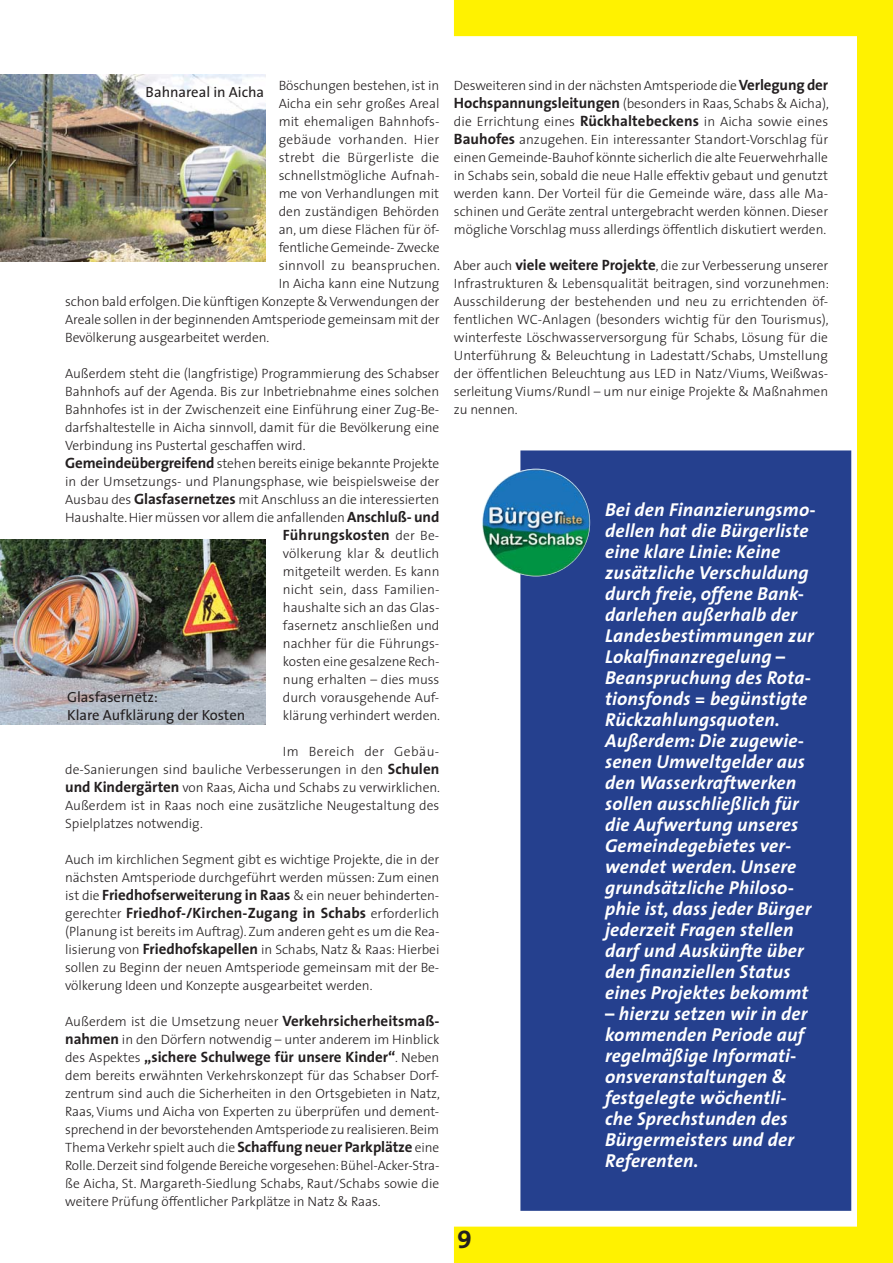
<style>
.page{position:relative;width:893px;height:1263px;background:#fff}
.page>*{position:absolute;margin:0;border:0;box-sizing:border-box;transform-origin:0 0}
.t1{font:25.5px "The Sans Bold Caps";color:#231f20}
.t2{font:italic 700 18.75px/21px "The Sans";letter-spacing:.01em;color:#fff}
.t3{font:700 15px "The Sans";letter-spacing:.005em;color:#231f20}
.t4{font:14.7px/18px "The Sans";color:#231f20}
.t5{font:300 13.5px/18px "The Sans";letter-spacing:-.005em;color:#231f20;text-align:justify}
.t6{font:300 13.5px "The Sans";letter-spacing:.02em;color:#231f20}
.t7{font:300 13.5px "The Sans";letter-spacing:.015em;color:#231f20}
.s1{font-weight:700;font-size:15px}
.s2{font-weight:300;font-size:13.5px}
</style>
<div class="page">
<div style="left:454px;top:0;width:439px;height:36px;background:#fff200"></div>
<div style="left:454px;top:1226px;width:439px;height:37px;background:#fff200"></div>
<div style="left:857px;top:35px;width:36px;height:1228px;background:#fff200"></div>
<img style="left:0;top:540px;width:266px;height:184px">
<img style="left:0;top:75px;width:266px;height:186px">
<div style="left:538px;top:468px;width:295px;height:725px;background:#25408e"></div>
<div style="left:520px;top:450px;width:331px;height:761px;border:36px solid #25408e"></div>
<img style="left:482px;top:469px;width:108px;height:107px;border-radius:50%">
<p class="t5" style="left:279px;top:78px;width:162px">Böschungen bestehen, ist in</p>
<p class="t5" style="left:279px;top:96px;width:162px">Aicha ein sehr großes Areal</p>
<p class="t5" style="left:279px;top:114px;width:162px">mit ehemaligen Bahnhofs-</p>
<p class="t6" style="left:279px;top:134px;width:162px">gebäude vorhanden. Hier</p>
<p class="t6" style="left:279px;top:152px;width:162px">strebt die Bürgerliste die</p>
<p class="t5" style="left:279px;top:168px;width:162px">schnellstmögliche Aufnah-</p>
<p class="t5" style="left:279px;top:186px;width:162px">me von Verhandlungen mit</p>
<p class="t5" style="left:279px;top:204px;width:162px">den zuständigen Behörden</p>
<p class="t5" style="left:279px;top:222px;width:162px">an, um diese Flächen für öf-</p>
<p class="t5" style="left:279px;top:240px;width:162px">fentliche Gemeinde- Zwecke</p>
<p class="t7" style="left:279px;top:260px;width:163px">sinnvoll zu beanspruchen.</p>
<p class="t5" style="left:279px;top:276px;width:162px">In Aicha kann eine Nutzung</p>
<p class="t5" style="left:65px;top:294px;width:376px">schon bald erfolgen. Die künftigen Konzepte &amp; Verwendungen der</p>
<p class="t5" style="left:65px;top:312px;width:376px">Areale sollen in der beginnenden Amtsperiode gemeinsam mit der</p>
<p class="t5" style="left:65px;top:330px;width:206px">Bevölkerung ausgearbeitet werden.</p>
<p class="t5" style="left:65px;top:366px;width:376px;text-align:left">Außerdem steht die (langfristige) Programmierung des Schabser Bahnhofs auf der Agenda. Bis zur Inbetriebnahme eines solchen Bahnhofes ist in der Zwischenzeit eine Einführung einer Zug-Be&shy;darfshaltestelle in Aicha sinnvoll, damit für die Bevölkerung eine Verbindung ins Pustertal geschaffen wird.<br><span class="s1">Gemeindeübergreifend</span> stehen bereits einige bekannte Projekte in der Umsetzungs- und Planungsphase, wie beispielsweise der Ausbau des <span class="s1">Glasfasernetzes</span> mit Anschluss an die interessierten Haushalte. Hier müssen vor allem die anfallenden <span class="s1">Anschluß- und</span></p>
<p class="t3" style="left:283px;top:527px;width:158px">Führungskosten <span class="s2">der Be-</span></p>
<p class="t5" style="left:283px;top:546px;width:159px">völkerung klar &amp; deutlich mitgeteilt werden. Es kann nicht sein, dass Familien&shy;haushalte sich an das Glas&shy;fasernetz anschließen und nachher für die Führungs&shy;kosten eine gesalzene Rech&shy;nung erhalten – dies muss durch vorausgehende Auf&shy;klärung verhindert werden.</p>
<p class="t5" style="left:65px;top:744px;width:376px;text-indent:218px">Im Bereich der Gebäu&shy;de-Sanierungen sind bauliche Verbesserungen in den <span class="s1">Schulen und Kindergärten</span> von Raas, Aicha und Schabs zu verwirklichen.<br>Außerdem ist in Raas noch eine zusätzliche Neugestaltung des Spielplatzes notwendig.</p>
<p class="t5" style="left:65px;top:852px;width:376px">Auch im kirchlichen Segment gibt es wichtige Projekte, die in der nächsten Amtsperiode durchgeführt werden müssen: Zum einen ist die <span class="s1">Friedhofserweiterung in Raas</span> &amp; ein neuer behinderten-</p>
<p class="t3" style="left:65px;top:905px;width:376px"><span class="s2">gerechter</span> Friedhof-/Kirchen-Zugang in Schabs <span class="s2">erforderlich</span></p>
<p class="t5" style="left:65px;top:924px;width:376px">(Planung ist bereits im Auftrag). Zum anderen geht es um die Rea&shy;lisierung von <span class="s1">Friedhofskapellen</span> in Schabs, Natz &amp; Raas: Hierbei sollen zu Beginn der neuen Amtsperiode gemeinsam mit der Be&shy;völkerung Ideen und Konzepte ausgearbeitet werden.</p>
<p class="t5" style="left:65px;top:1014px;width:376px">Außerdem ist die Umsetzung neuer <span class="s1">Verkehrsicherheitsmaß&shy;nahmen</span> in den Dörfern notwendig – unter anderem im Hinblick</p>
<p class="t3" style="left:65px;top:1049px;width:376px"><span class="s2">des Aspektes</span> „sichere Schulwege für unsere Kinder“<span class="s2">. Neben</span></p>
<p class="t5" style="left:65px;top:1068px;width:376px">dem bereits erwähnten Verkehrskonzept für das Schabser Dorf&shy;zentrum sind auch die Sicherheiten in den Ortsgebieten in Natz, Raas, Viums und Aicha von Experten zu überprüfen und dement&shy;sprechend in der bevorstehenden Amtsperiode zu realisieren. Beim Thema Verkehr spielt auch die <span class="s1">Schaffung neuer Parkplätze</span> eine Rolle. Derzeit sind folgende Bereiche vorgesehen: Bühel-Acker-Stra&shy;ße Aicha, St. Margareth-Siedlung Schabs, Raut/Schabs sowie die weitere Prüfung öffentlicher Parkplätze in Natz &amp; Raas.</p>
<p class="t4" style="left:146px;top:85px;width:120px">Bahnareal in Aicha</p>
<p class="t4" style="left:67px;top:689px;width:180px">Glasfasernetz:<br>Klare Aufklärung der Kosten</p>
<p class="t5" style="left:454px;top:78px;width:376px">Desweiteren sind in der nächsten Amtsperiode die <span class="s1">Verlegung der Hochspannungsleitungen</span> (besonders in Raas, Schabs &amp; Aicha), die Errichtung eines <span class="s1">Rückhaltebeckens</span> in Aicha sowie eines <span class="s1">Bauhofes</span> anzugehen. Ein interessanter Standort-Vorschlag für einen Gemeinde-Bauhof könnte sicherlich die alte Feuerwehrhalle in Schabs sein, sobald die neue Halle effektiv gebaut und genutzt werden kann. Der Vorteil für die Gemeinde wäre, dass alle Ma&shy;schinen und Geräte zentral untergebracht werden können. Dieser mögliche Vorschlag muss allerdings öffentlich diskutiert werden.</p>
<p class="t5" style="left:454px;top:258px;width:377px">Aber auch <span class="s1">viele weitere Projekte</span>, die zur Verbesserung unserer Infrastrukturen &amp; Lebensqualität beitragen, sind vorzunehmen:<br>Ausschilderung der bestehenden und neu zu errichtenden öf&shy;fentlichen WC-Anlagen (besonders wichtig für den Tourismus), winterfeste Löschwasserversorgung für Schabs, Lösung für die Unterführung &amp; Beleuchtung in Ladestatt/Schabs, Umstellung der öffentlichen Beleuchtung aus LED in Natz/Viums, Weißwas&shy;serleitung Viums/Rundl – um nur einige Projekte &amp; Maßnahmen zu nennen.</p>
<h1 class="t1" style="left:457px;top:1218px;width:16px">9</h1>
<p class="t2" style="left:605px;top:500px;width:212px">Bei den Finanzierungsmo&shy;dellen hat die Bürgerliste eine klare Linie: Keine zusätzliche Verschuldung durch freie, offene Bank&shy;darlehen außerhalb der<br>Landesbestimmungen zur<br>Lokalfinanzregelung –<br>Beanspruchung des Rota&shy;tionsfonds = begünstigte<br>Rückzahlungsquoten.<br>Außerdem: Die zugewie&shy;senen Umweltgelder aus den Wasserkraftwerken sollen ausschließlich für die Aufwertung unseres<br>Gemeindegebietes ver&shy;wendet werden. Unsere grundsätzliche Philoso&shy;phie ist, dass jeder Bürger jederzeit Fragen stellen darf und Auskünfte über den finanziellen Status eines Projektes bekommt</p>
<h2 class="t2" style="left:605px;top:1004px;width:204px">– hierzu setzen wir in der kommenden Periode auf regelmäßige Informati&shy;onsveranstaltungen &amp; festgelegte wöchentli&shy;che Sprechstunden des<br>Bürgermeisters und der<br>Referenten.</h2>
</div>
